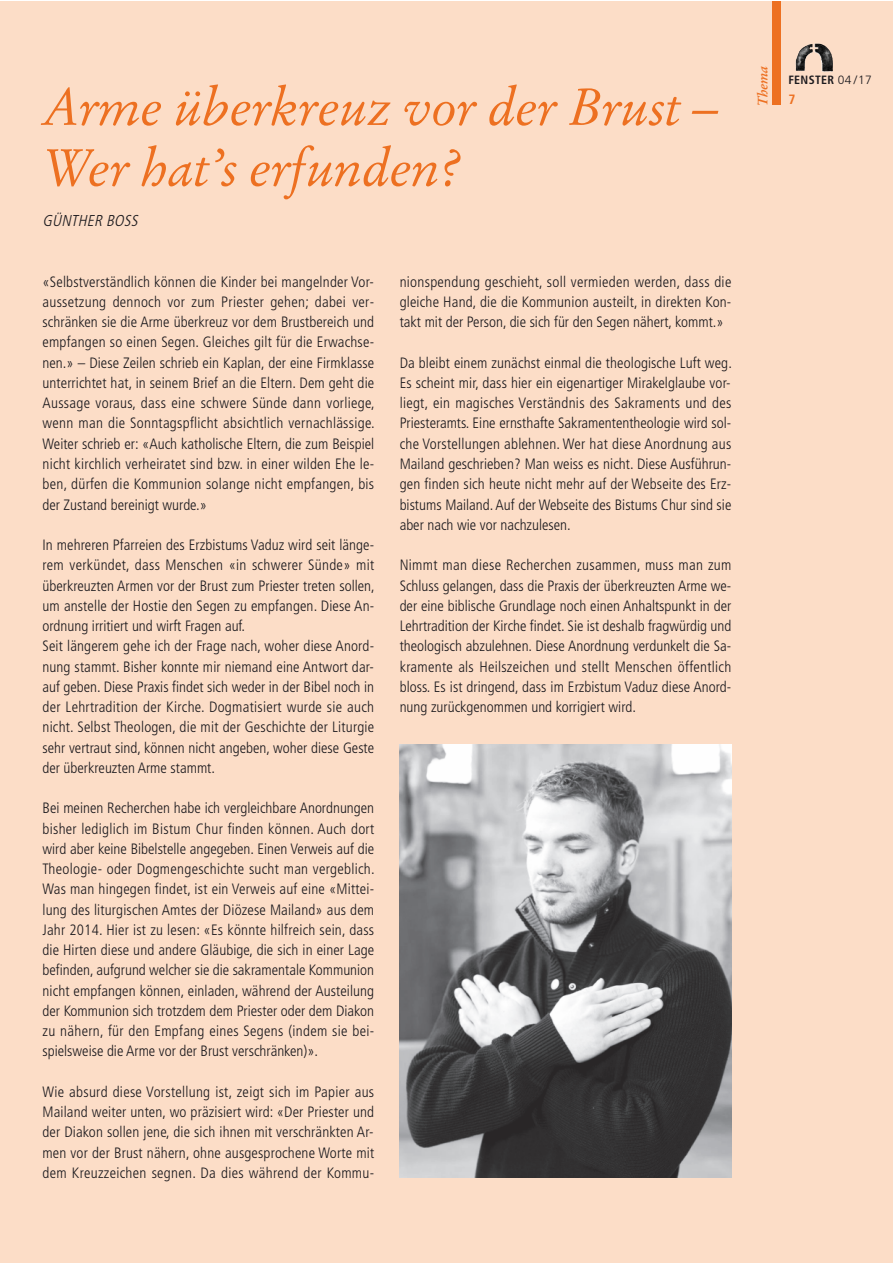
<style>
.page{position:relative;width:893px;height:1263px;background:#fff}
.page>*{position:absolute;margin:0;border:0;box-sizing:border-box;transform-origin:0 0}
.t1{font:italic 51.75px/60.8px "Stempel Garamond";letter-spacing:-.02em;color:#ed7021}
.t2{font:italic 300 condensed 15.75px "Frutiger";color:#1c1a1e}
.t3{font:300 condensed 15px/20.2px "Frutiger";letter-spacing:.005em;color:#1c1a1e;text-align:justify}
.t4{font:italic 700 13.5px "Stempel Garamond";color:#ed7021}
.t5{font:700 condensed 13.5px "Frutiger";color:#ed7021}
.t6{font:700 condensed 12px "Frutiger";letter-spacing:.025em;color:#1c1a1e}
.s1{font-weight:300;font-stretch:normal}
</style>
<div class="page">
<div style="left:0;top:1px;width:892px;height:1262px;background:#fcddc7"></div>
<div style="left:772px;top:1px;width:8px;height:103px;background:#ed7021"></div>
<img style="left:795px;top:44px;width:38px;height:28px">
<img style="left:400px;top:744px;width:331px;height:434px">
<h1 class="t1" style="left:43px;top:76px;width:677px">Arme überkreuz vor der Brust –<br>Wer hat’s erfunden?</h1>
<p class="t2" style="left:43px;top:212px;width:100px">GÜNTHER BOSS</p>
<p class="t3" style="left:43px;top:272px;width:334px">«Selbstverständlich können die Kinder bei mangelnder Vor&shy;aussetzung dennoch vor zum Priester gehen; dabei ver&shy;schränken sie die Arme überkreuz vor dem Brustbereich und empfangen so einen Segen. Gleiches gilt für die Erwachse&shy;nen.» – Diese Zeilen schrieb ein Kaplan, der eine Firmklasse unterrichtet hat, in seinem Brief an die Eltern. Dem geht die Aussage voraus, dass eine schwere Sünde dann vorliege, wenn man die Sonntagspflicht absichtlich vernachlässige.<br>Weiter schrieb er: «Auch katholische Eltern, die zum Beispiel nicht kirchlich verheiratet sind bzw. in einer wilden Ehe le&shy;ben, dürfen die Kommunion solange nicht empfangen, bis der Zustand bereinigt wurde.»</p>
<p class="t3" style="left:43px;top:535px;width:334px;text-align:left">In mehreren Pfarreien des Erzbistums Vaduz wird seit länge&shy;rem verkündet, dass Menschen «in schwerer Sünde» mit überkreuzten Armen vor der Brust zum Priester treten sollen, um anstelle der Hostie den Segen zu empfangen. Diese An&shy;ordnung irritiert und wirft Fragen auf.<br>Seit längerem gehe ich der Frage nach, woher diese Anord&shy;nung stammt. Bisher konnte mir niemand eine Antwort dar&shy;auf geben. Diese Praxis findet sich weder in der Bibel noch in der Lehrtradition der Kirche. Dogmatisiert wurde sie auch nicht. Selbst Theologen, die mit der Geschichte der Liturgie sehr vertraut sind, können nicht angeben, woher diese Geste der überkreuzten Arme stammt.</p>
<p class="t3" style="left:43px;top:798px;width:334px">Bei meinen Recherchen habe ich vergleichbare Anordnungen bisher lediglich im Bistum Chur finden können. Auch dort wird aber keine Bibelstelle angegeben. Einen Verweis auf die Theologie- oder Dogmengeschichte sucht man vergeblich.<br>Was man hingegen findet, ist ein Verweis auf eine «Mittei&shy;lung des liturgischen Amtes der Diözese Mailand» aus dem Jahr 2014. Hier ist zu lesen: «Es könnte hilfreich sein, dass die Hirten diese und andere Gläubige, die sich in einer Lage befinden, aufgrund welcher sie die sakramentale Kommunion nicht empfangen können, einladen, während der Austeilung der Kommunion sich trotzdem dem Priester oder dem Diakon zu nähern, für den Empfang eines Segens (indem sie bei&shy;spielsweise die Arme vor der Brust verschränken)».</p>
<p class="t3" style="left:43px;top:1082px;width:333px">Wie absurd diese Vorstellung ist, zeigt sich im Papier aus Mailand weiter unten, wo präzisiert wird: «Der Priester und der Diakon sollen jene, die sich ihnen mit verschränkten Ar&shy;men vor der Brust nähern, ohne ausgesprochene Worte mit dem Kreuzzeichen segnen. Da dies während der Kommu-</p>
<p class="t3" style="left:400px;top:272px;width:333px">nionspendung geschieht, soll vermieden werden, dass die gleiche Hand, die die Kommunion austeilt, in direkten Kon&shy;takt mit der Person, die sich für den Segen nähert, kommt.»</p>
<p class="t3" style="left:400px;top:353px;width:334px">Da bleibt einem zunächst einmal die theologische Luft weg.<br>Es scheint mir, dass hier ein eigenartiger Mirakelglaube vor&shy;liegt, ein magisches Verständnis des Sakraments und des Priesteramts. Eine ernsthafte Sakramententheologie wird sol&shy;che Vorstellungen ablehnen. Wer hat diese Anordnung aus Mailand geschrieben? Man weiss es nicht. Diese Ausführun&shy;gen finden sich heute nicht mehr auf der Webseite des Erz&shy;bistums Mailand. Auf der Webseite des Bistums Chur sind sie aber nach wie vor nachzulesen.</p>
<p class="t3" style="left:400px;top:555px;width:333px">Nimmt man diese Recherchen zusammen, muss man zum Schluss gelangen, dass die Praxis der überkreuzten Arme we&shy;der eine biblische Grundlage noch einen Anhaltspunkt in der Lehrtradition der Kirche findet. Sie ist deshalb fragwürdig und theologisch abzulehnen. Diese Anordnung verdunkelt die Sa&shy;kramente als Heilszeichen und stellt Menschen öffentlich bloss. Es ist dringend, dass im Erzbistum Vaduz diese Anord&shy;nung zurückgenommen und korrigiert wird.</p>
<p class="t4" style="left:755px;top:106px;width:42px;rotate:-90deg">Thema</p>
<p class="t6" style="left:788px;top:73px;width:85px">FENSTER <span class="s1">04 /17</span></p>
<p class="t5" style="left:788px;top:92px;width:9px">7</p>
</div>
